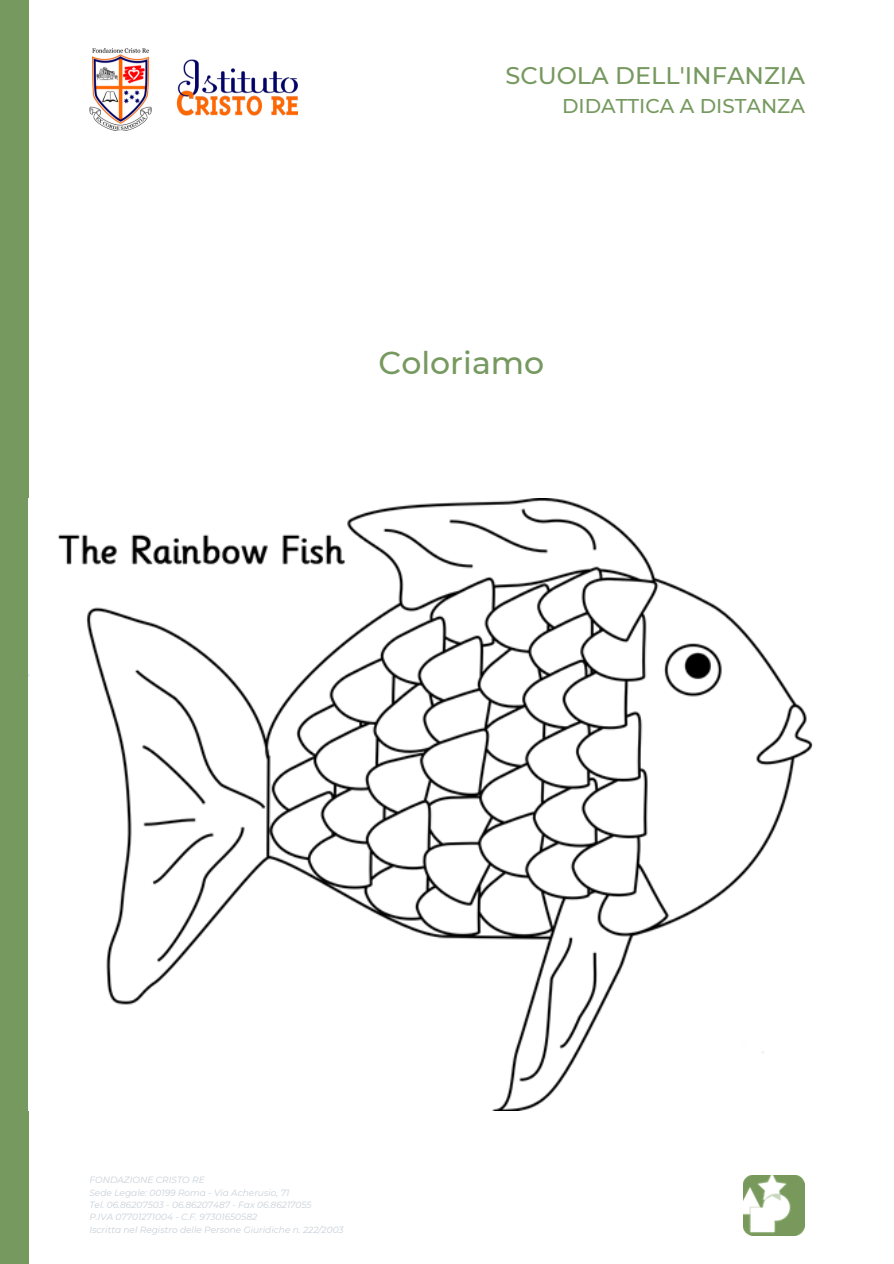
<style>
.page{position:relative;width:894px;height:1264px;background:#fff}
.page>*{position:absolute;margin:0;border:0;box-sizing:border-box;transform-origin:0 0}
.t1{font:500 31.5px "Montserrat";color:#76995f}
.t2{font:500 24px "Montserrat";color:#76995f}
.t3{font:500 19.95px "Montserrat";color:#76995f}
.t4{font:italic 9px/12.5px "Montserrat";color:#c7d0d8}
</style>
<div class="page">
<img style="left:89px;top:49px;width:209px;height:82px">
<div style="left:0;top:0;width:29px;height:1263px;background:#76995f"></div>
<img style="left:743px;top:1175px;width:61px;height:60px">
<img style="left:28px;top:498px;width:785px;height:612px">
<h2 class="t2" style="left:505px;top:60px;width:301px">SCUOLA DELL'INFANZIA</h2>
<h3 class="t3" style="left:562px;top:93px;width:244px">DIDATTICA A DISTANZA</h3>
<h1 class="t1" style="left:378px;top:343px;width:167px">Coloriamo</h1>
<p class="t4" style="left:89px;top:1173px;width:256px">FONDAZIONE CRISTO RE<br>Sede Legale: 00199 Roma - Via Acherusio, 71<br>Tel. 06.86207503 - 06.86207487 - Fax 06.86217055<br>P.IVA 07701271004 - C.F. 97301650582<br>Iscritta nel Registro delle Persone Giuridiche n. 222/2003</p>
</div>
